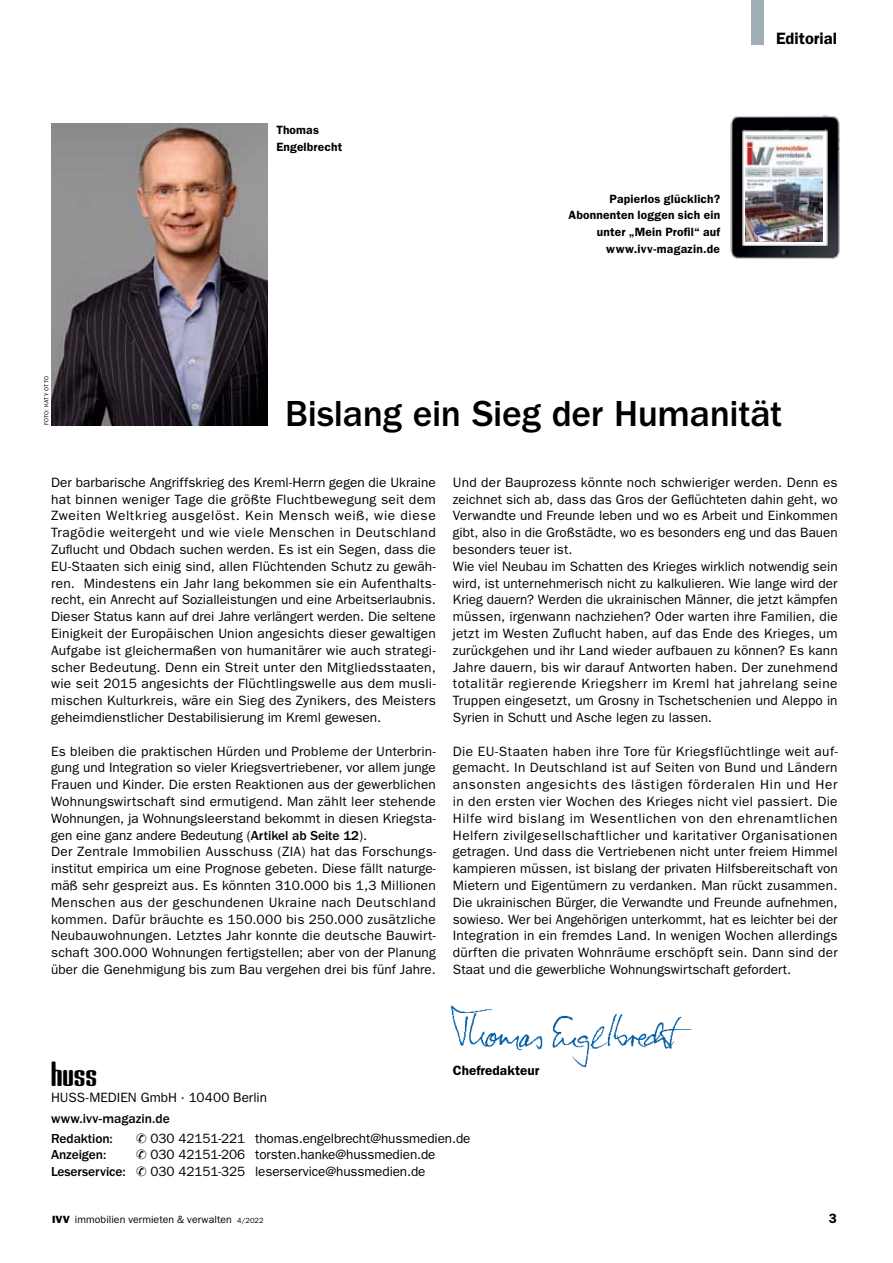
<style>
.page{position:relative;width:893px;height:1263px;background:#fff}
.page>*{position:absolute;margin:0;border:0;box-sizing:border-box;transform-origin:0 0}
.t1{font:500 37.5px "ITC Franklin Gothic Std";letter-spacing:-.01em;color:#000}
.t2{font:30px "HUSS";color:#000}
.t3{font:600 16.5px "ITC Franklin Gothic Std";color:#000}
.t4{font:13.5px/16.8px "ITC Franklin Gothic Std";letter-spacing:.01em;color:#000;text-align:justify}
.t5{font:13.5px "ITC Franklin Gothic Std";letter-spacing:-.01em;color:#000}
.t6{font:500 13.5px/20.4px "ITC Franklin Gothic Std";letter-spacing:-.01em;color:#000}
.t7{font:600 13.5px "ITC Franklin Gothic Std";letter-spacing:.005em;color:#000}
.t8{font:600 12px/16.8px "ITC Franklin Gothic Std";letter-spacing:.015em;color:#000}
.t9{font:10.5px "ITC Franklin Gothic Std";letter-spacing:.005em;color:#000}
.t10{font:6px "ITC Franklin Gothic Std";letter-spacing:.02em;color:#000}
.s1{font-weight:500}
.s2{font-family:"ITC Franklin Gothic Std Hvy"}
.s3{font-size:7.5px}
</style>
<div class="page">
<img style="left:51px;top:123px;width:217px;height:303px">
<img style="left:450px;top:1005px;width:242px;height:63px">
<img style="left:730px;top:115px;width:111px;height:144px">
<img style="left:746px;top:135px;width:77px;height:107px">
<p class="t10" style="left:43px;top:425px;width:50px;rotate:-90deg">FOTO: KATY OTTO</p>
<p class="t8" style="left:276px;top:121px;width:67px">Thomas<br>Engelbrecht</p>
<p class="t3" style="left:776px;top:29px;width:63px">Editorial</p>
<p class="t8" style="left:569px;top:190px;width:153px;text-align:right">Papierlos glücklich?<br>Abonnenten loggen sich ein unter „Mein Profil“ auf www.ivv-magazin.de</p>
<h1 class="t1" style="left:285px;top:392px;width:499px">Bislang ein Sieg der Humanität</h1>
<p class="t4" style="left:51px;top:474px;width:386px">Der barbarische Angriffskrieg des Kreml-Herrn gegen die Ukraine hat binnen weniger Tage die größte Fluchtbewegung seit dem Zweiten Weltkrieg ausgelöst. Kein Mensch weiß, wie diese Tragödie weitergeht und wie viele Menschen in Deutschland Zuflucht und Obdach suchen werden. Es ist ein Segen, dass die EU-Staaten sich einig sind, allen Flüchtenden Schutz zu gewäh&shy;ren. Mindestens ein Jahr lang bekommen sie ein Aufenthalts&shy;recht, ein Anrecht auf Sozialleistungen und eine Arbeitserlaubnis.<br>Dieser Status kann auf drei Jahre verlängert werden. Die seltene Einigkeit der Europäischen Union angesichts dieser gewaltigen Aufgabe ist gleichermaßen von humanitärer wie auch strategi&shy;scher Bedeutung. Denn ein Streit unter den Mitgliedsstaaten, wie seit 2015 angesichts der Flüchtlingswelle aus dem musli&shy;mischen Kulturkreis, wäre ein Sieg des Zynikers, des Meisters geheimdienstlicher Destabilisierung im Kreml gewesen.</p>
<p class="t4" style="left:51px;top:743px;width:386px;text-align:left">Es bleiben die praktischen Hürden und Probleme der Unterbrin&shy;gung und Integration so vieler Kriegsvertriebener, vor allem junge Frauen und Kinder. Die ersten Reaktionen aus der gewerblichen Wohnungswirtschaft sind ermutigend. Man zählt leer stehende Wohnungen, ja Wohnungsleerstand bekommt in diesen Kriegsta&shy;gen eine ganz andere Bedeutung (<span class="s1">Artikel ab Seite 12</span>).<br>Der Zentrale Immobilien Ausschuss (ZIA) hat das Forschungs&shy;institut empirica um eine Prognose gebeten. Diese fällt naturge&shy;mäß sehr gespreizt aus. Es könnten 310.000 bis 1,3 Millionen Menschen aus der geschundenen Ukraine nach Deutschland kommen. Dafür bräuchte es 150.000 bis 250.000 zusätzliche Neubauwohnungen. Letztes Jahr konnte die deutsche Bauwirt&shy;schaft 300.000 Wohnungen fertigstellen; aber von der Planung über die Genehmigung bis zum Bau vergehen drei bis fünf Jahre.</p>
<p class="t4" style="left:453px;top:474px;width:386px;text-align:left">Und der Bauprozess könnte noch schwieriger werden. Denn es zeichnet sich ab, dass das Gros der Geflüchteten dahin geht, wo Verwandte und Freunde leben und wo es Arbeit und Einkommen gibt, also in die Großstädte, wo es besonders eng und das Bauen besonders teuer ist.<br>Wie viel Neubau im Schatten des Krieges wirklich notwendig sein wird, ist unternehmerisch nicht zu kalkulieren. Wie lange wird der Krieg dauern? Werden die ukrainischen Männer, die jetzt kämpfen müssen, irgenwann nachziehen? Oder warten ihre Familien, die jetzt im Westen Zuflucht haben, auf das Ende des Krieges, um zurückgehen und ihr Land wieder aufbauen zu können? Es kann Jahre dauern, bis wir darauf Antworten haben. Der zunehmend totalitär regierende Kriegsherr im Kreml hat jahrelang seine Truppen eingesetzt, um Grosny in Tschetschenien und Aleppo in Syrien in Schutt und Asche legen zu lassen.</p>
<p class="t4" style="left:453px;top:743px;width:387px">Die EU-Staaten haben ihre Tore für Kriegsflüchtlinge weit auf&shy;gemacht. In Deutschland ist auf Seiten von Bund und Ländern ansonsten angesichts des lästigen förderalen Hin und Her in den ersten vier Wochen des Krieges nicht viel passiert. Die Hilfe wird bislang im Wesentlichen von den ehrenamtlichen Helfern zivilgesellschaftlicher und karitativer Organisationen getragen. Und dass die Vertriebenen nicht unter freiem Himmel kampieren müssen, ist bislang der privaten Hilfsbereitschaft von Mietern und Eigentümern zu verdanken. Man rückt zusammen.<br>Die ukrainischen Bürger, die Verwandte und Freunde aufnehmen, sowieso. Wer bei Angehörigen unterkommt, hat es leichter bei der Integration in ein fremdes Land. In wenigen Wochen allerdings dürften die privaten Wohnräume erschöpft sein. Dann sind der Staat und die gewerbliche Wohnungswirtschaft gefordert.</p>
<h2 class="t2" style="left:51px;top:1049px;width:47px">huss</h2>
<p class="t4" style="left:51px;top:1089px;width:217px">HUSS-MEDIEN GmbH ∙ 10400 Berlin</p>
<p class="t6" style="left:51px;top:1108px;width:120px">www.ivv-magazin.de<br>Redaktion:</p>
<p class="t7" style="left:453px;top:1062px;width:88px">Chefredakteur</p>
<p class="t5" style="left:151px;top:1131px;width:321px">030 42151-221 thomas.engelbrecht@hussmedien.de</p>
<p class="t6" style="left:51px;top:1145px;width:57px">Anzeigen:</p>
<p class="t5" style="left:151px;top:1147px;width:287px">030 42151-206 torsten.hanke@hussmedien.de</p>
<p class="t6" style="left:51px;top:1161px;width:76px">Leserservice:</p>
<p class="t5" style="left:151px;top:1163px;width:277px">030 42151-325 leserservice@hussmedien.de</p>
<p class="t9" style="left:52px;top:1214px;width:213px"><span class="s2">IVV</span> immobilien vermieten &amp; verwalten <span class="s3">4/2022</span></p>
<p class="t7" style="left:829px;top:1211px;width:10px">3</p>
</div>
